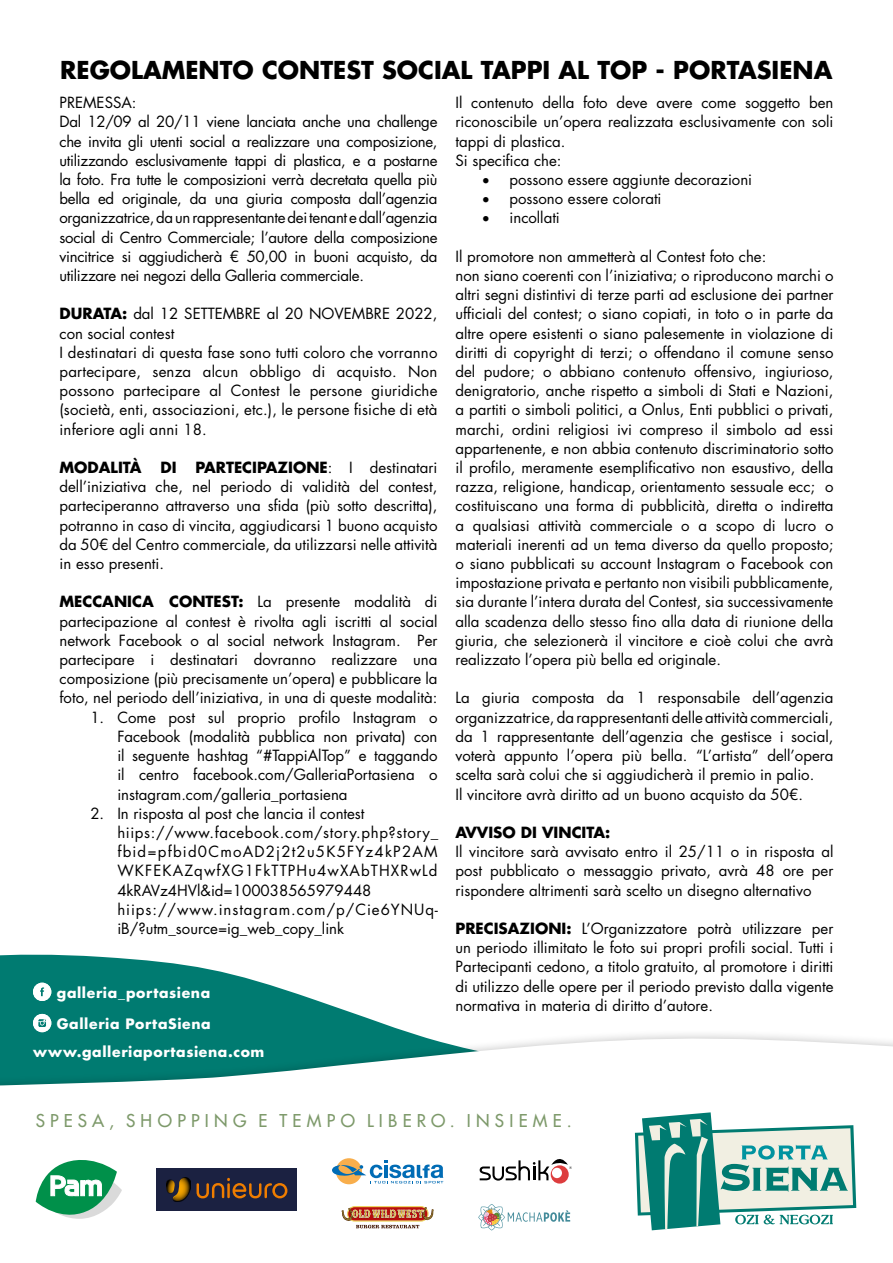
<style>
.page{position:relative;width:893px;height:1263px;background:#fff}
.page>*{position:absolute;margin:0;border:0;box-sizing:border-box;transform-origin:0 0}
.t1{font:700 24px "Futura Std";color:#000}
.t2{font:500 17.25px "Futura Std";letter-spacing:.305em;color:#7d996a}
.t3{font:15px/19.2px "Futura Std";color:#000;text-align:justify}
.t4{font:15px/19.2px "Futura Std";letter-spacing:-.02em;color:#000}
.t5{font:15px/19.2px "Futura Std";letter-spacing:.04em;color:#000}
.t6{font:700 15px "Futura Std";color:#000}
.t7{font:700 13.95px "Futura Std";letter-spacing:.045em;color:#fff}
.s1{font-weight:700}
</style>
<div class="page">
<svg style="left:0;top:954px;width:399px;height:75px;fill:#007b71"></svg>
<div style="left:0;top:1029px;width:893px;height:234px;background:#000;opacity:.22"></div>
<svg style="left:0;top:1034px;width:893px;height:229px"></svg>
<svg style="left:480px;top:1159px;width:92px;height:24px"></svg>
<div style="left:157px;top:1168px;width:140px;height:42px;background:#1b2141"></div>
<svg style="left:197px;top:1178px;width:90px;height:20px"></svg>
<img style="left:166px;top:1178px;width:24px;height:23px">
<svg style="left:36px;top:1160px;width:86px;height:59px"></svg>
<svg style="left:336px;top:1158px;width:26px;height:26px"></svg>
<svg style="left:332px;top:1160px;width:111px;height:23px"></svg>
<svg style="left:342px;top:1206px;width:92px;height:22px"></svg>
<svg style="left:635px;top:1112px;width:221px;height:118px"></svg>
<svg style="left:478px;top:1204px;width:92px;height:26px"></svg>
<svg style="left:33px;top:1014px;width:18px;height:18px"></svg>
<svg style="left:33px;top:983px;width:18px;height:18px"></svg>
<h1 class="t1" style="left:60px;top:54px;width:774px">REGOLAMENTO CONTEST SOCIAL TAPPI AL TOP - PORTASIENA</h1>
<p class="t4" style="left:60px;top:93px;width:379px">PREMESSA:<br>Dal 12/09 al 20/11 viene lanciata anche una challenge che invita gli utenti social a realizzare una composizione, utilizzando esclusivamente tappi di plastica, e a postarne la foto. Fra tutte le composizioni verrà decretata quella più bella ed originale, da una giuria composta dall’agenzia organizzatrice, da un rappresentante dei tenant e dall’agenzia social di Centro Commerciale; l’autore della composizione vincitrice si aggiudicherà € 50,00 in buoni acquisto, da utilizzare nei negozi della Galleria commerciale.</p>
<p class="t3" style="left:60px;top:304px;width:379px;text-align:left"><span class="s1">DURATA:</span> dal 12 SETTEMBRE al 20 NOVEMBRE 2022, con social contest<br>I destinatari di questa fase sono tutti coloro che vorranno partecipare, senza alcun obbligo di acquisto. Non possono partecipare al Contest le persone giuridiche (società, enti, associazioni, etc.), le persone fisiche di età inferiore agli anni 18.</p>
<p class="t6" style="left:60px;top:457px;width:84px">MODALITÀ</p>
<p class="t6" style="left:160px;top:457px;width:18px">DI</p>
<p class="t3" style="left:455px;top:93px;width:379px;text-align:left">Il contenuto della foto deve avere come soggetto ben riconoscibile un’opera realizzata esclusivamente con soli tappi di plastica.<br>Si specifica che:</p>
<p class="t3" style="left:482px;top:170px;width:271px">• possono essere aggiunte decorazioni</p>
<p class="t3" style="left:482px;top:189px;width:181px">• possono essere colorati</p>
<p class="t3" style="left:482px;top:208px;width:79px">• incollati</p>
<p class="t3" style="left:455px;top:247px;width:379px;text-align:left">Il promotore non ammetterà al Contest foto che:<br>non siano coerenti con l’iniziativa; o riproducono marchi o altri segni distintivi di terze parti ad esclusione dei partner ufficiali del contest; o siano copiati, in toto o in parte da altre opere esistenti o siano palesemente in violazione di diritti di copyright di terzi; o offendano il comune senso del pudore; o abbiano contenuto offensivo, ingiurioso, denigratorio, anche rispetto a simboli di Stati e Nazioni, a partiti o simboli politici, a Onlus, Enti pubblici o privati, marchi, ordini religiosi ivi compreso il simbolo ad essi appartenente, e non abbia contenuto discriminatorio sotto il profilo, meramente esemplificativo non esaustivo, della razza, religione, handicap, orientamento sessuale ecc; o costituiscano una forma di pubblicità, diretta o indiretta a qualsiasi attività commerciale o a scopo di lucro o materiali inerenti ad un tema diverso da quello proposto; o siano pubblicati su account Instagram o Facebook con impostazione privata e pertanto non visibili pubblicamente, sia durante l’intera durata del Contest, sia successivamente alla scadenza dello stesso fino alla data di riunione della giuria, che selezionerà il vincitore e cioè colui che avrà realizzato l’opera più bella ed originale.</p>
<p class="t3" style="left:455px;top:688px;width:379px;text-align:left">La giuria composta da 1 responsabile dell’agenzia organizzatrice, da rappresentanti delle attività commerciali, da 1 rappresentante dell’agenzia che gestisce i social, voterà appunto l’opera più bella. “L’artista” dell’opera scelta sarà colui che si aggiudicherà il premio in palio.<br>Il vincitore avrà diritto ad un buono acquisto da 50€.</p>
<p class="t6" style="left:455px;top:822px;width:156px">AVVISO DI VINCITA:</p>
<p class="t3" style="left:455px;top:842px;width:379px">Il vincitore sarà avvisato entro il 25/11 o in risposta al post pubblicato o messaggio privato, avrà 48 ore per rispondere altrimenti sarà scelto un disegno alternativo</p>
<p class="t3" style="left:455px;top:919px;width:379px"><span class="s1">PRECISAZIONI:</span> L’Organizzatore potrà utilizzare per un periodo illimitato le foto sui propri profili social. Tutti i Partecipanti cedono, a titolo gratuito, al promotore i diritti di utilizzo delle opere per il periodo previsto dalla vigente normativa in materia di diritto d’autore.</p>
<p class="t3" style="left:60px;top:458px;width:379px;text-indent:136px"><span class="s1">PARTECIPAZIONE</span>: I destinatari dell’iniziativa che, nel periodo di validità del contest, parteciperanno attraverso una sfida (più sotto descritta), potranno in caso di vincita, aggiudicarsi 1 buono acquisto da 50€ del Centro commerciale, da utilizzarsi nelle attività in esso presenti.</p>
<p class="t3" style="left:60px;top:592px;width:379px"><span class="s1">MECCANICA CONTEST:</span> La presente modalità di partecipazione al contest è rivolta agli iscritti al social network Facebook o al social network Instagram. Per partecipare i destinatari dovranno realizzare una composizione (più precisamente un’opera) e pubblicare la foto, nel periodo dell’iniziativa, in una di queste modalità:</p>
<p class="t3" style="left:117px;top:708px;width:322px;text-indent:-27px">1. Come post sul proprio profilo Instagram o Facebook (modalità pubblica non privata) con il seguente hashtag “#TappiAlTop” e taggando il centro facebook.com/GalleriaPortasiena o instagram.com/galleria_portasiena</p>
<p class="t5" style="left:117px;top:804px;width:322px;text-indent:-27px">2. In risposta al post che lancia il contest hiips://www.facebook.com/story.php?story_ fbid=pfbid0CmoAD2j2t2u5K5FYz4kP2AM WKFEKAZqwfXG1FkTTPHu4wXAbTHXRwLd 4kRAVz4HVl&amp;id=100038565979448 hiips://www.instagram.com/p/Cie6YNUq&shy;iB/?utm_source=ig_web_copy_link</p>
<p class="t7" style="left:57px;top:983px;width:155px">galleria_portasiena</p>
<p class="t7" style="left:57px;top:1015px;width:155px">Galleria PortaSiena</p>
<p class="t7" style="left:33px;top:1042px;width:233px">www.galleriaportasiena.com</p>
<p class="t2" style="left:36px;top:1109px;width:538px">SPESA, SHOPPING E TEMPO LIBERO. INSIEME.</p>
</div>
